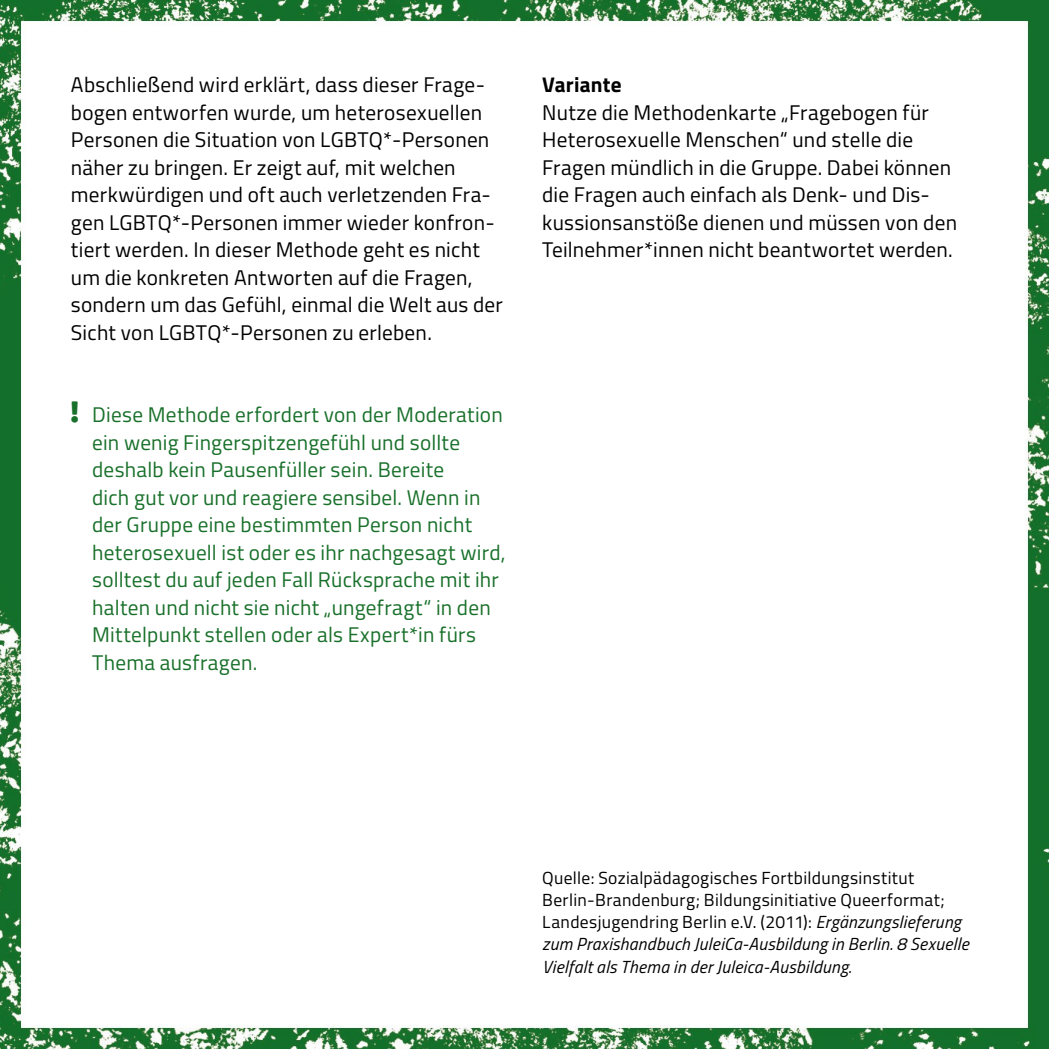
<style>
.page{position:relative;width:1049px;height:1049px;background:#fff}
.page>*{position:absolute;margin:0;border:0;box-sizing:border-box;transform-origin:0 0}
.t1{font:21.25px/27.5px "Titillium";letter-spacing:.01em;color:#000}
.t2{font:21.25px/27.5px "Titillium";letter-spacing:.01em;color:#18702a}
.t3{font:700 21.25px "Titillium";letter-spacing:.01em;color:#000}
.t4{font:17.5px/22.2px "Titillium";letter-spacing:.02em;color:#000}
.s1{font-style:italic}
</style>
<div class="page">
<img style="left:0;top:0;width:1049px;height:1049px">
<svg style="left:72px;top:401px;width:6px;height:21px"></svg>
<p class="t1" style="left:71px;top:70px;width:433px">Abschließend wird erklärt, dass dieser Frage&shy;bogen entworfen wurde, um heterosexuellen Personen die Situation von LGBTQ*-Personen näher zu bringen. Er zeigt auf, mit welchen merkwürdigen und oft auch verletzenden Fra&shy;gen LGBTQ*-Personen immer wieder konfron&shy;tiert werden. In dieser Methode geht es nicht um die konkreten Antworten auf die Fragen, sondern um das Gefühl, einmal die Welt aus der Sicht von LGBTQ*-Personen zu erleben.</p>
<p class="t2" style="left:92px;top:400px;width:415px">Diese Methode erfordert von der Moderation ein wenig Fingerspitzengefühl und sollte deshalb kein Pausenfüller sein. Bereite<br>dich gut vor und reagiere sensibel. Wenn in der Gruppe eine bestimmten Person nicht heterosexuell ist oder es ihr nachgesagt wird, solltest du auf jeden Fall Rücksprache mit ihr halten und nicht sie nicht „ungefragt“ in den Mittelpunkt stellen oder als Expert*in fürs Thema ausfragen.</p>
<p class="t3" style="left:542px;top:69px;width:81px">Variante</p>
<p class="t1" style="left:542px;top:98px;width:416px">Nutze die Methodenkarte „Fragebogen für Heterosexuelle Menschen“ und stelle die Fragen mündlich in die Gruppe. Dabei können die Fragen auch einfach als Denk- und Dis&shy;kussionsanstöße dienen und müssen von den Teilnehmer*innen nicht beantwortet werden.</p>
<p class="t4" style="left:542px;top:865px;width:428px">Quelle: Sozialpädagogisches Fortbildungsinstitut Berlin-Brandenburg; Bildungsinitiative Queerformat; Landesjugendring Berlin e.V. (2011): <span class="s1">Ergänzungslieferung zum Praxishandbuch JuleiCa-Ausbildung in Berlin. 8 Sexuelle Vielfalt als Thema in der Juleica-Ausbildung.</span></p>
</div>
